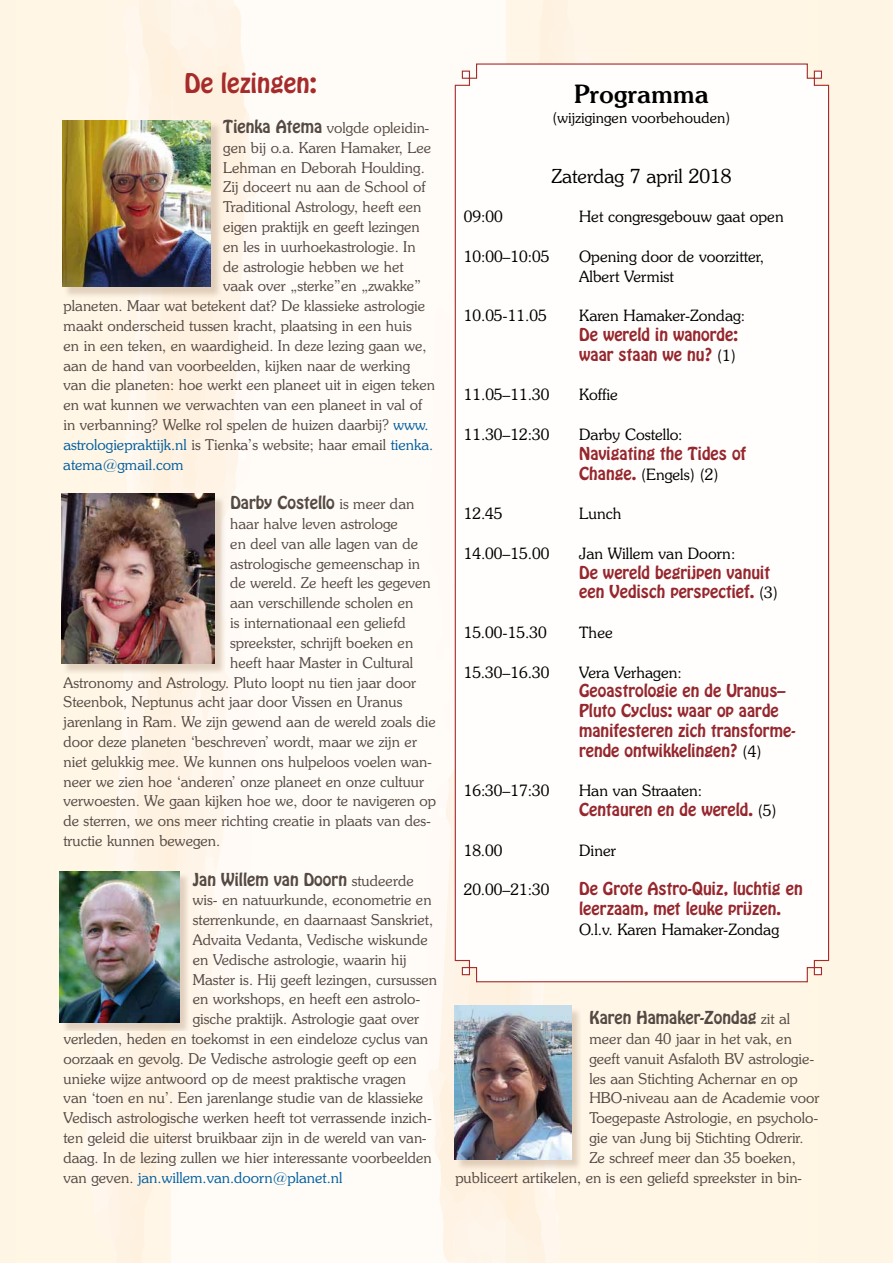
<style>
.page{position:relative;width:893px;height:1263px;background:#fff}
.page>*{position:absolute;margin:0;border:0;box-sizing:border-box;transform-origin:0 0}
.t1{font:500 25.5px "Souvenir IT Cby BT";color:#000}
.t2{font:24px "Hobo Std";color:#a62b2a}
.t3{font:300 19.5px "Souvenir IT Cby BT";color:#000}
.t4{font:300 15.75px/19.8px "Souvenir IT Cby BT";color:#000}
.t5{font:15.75px/19.8px "Hobo Std";color:#96272e}
.t6{font:15.75px "Hobo Std";color:#554943}
.t7{font:300 15px "Souvenir IT Cby BT";color:#554943}
.t8{font:300 15px "Souvenir IT Cby BT";color:#005fa0}
.t9{font:300 15px "Souvenir IT Cby BT";color:#000}
.s1{font-family:"Hobo Std";font-weight:400;font-size:15.75px}
.s2{color:#005fa0}
.s3{color:#554943}
.s4{font-family:"Souvenir IT Cby BT";font-weight:300;font-size:15px}
.s5{font-family:"Souvenir IT Cby BT";font-weight:300;color:#000}
.s6{font-family:"Hobo Std";font-weight:400;color:#96272e}
</style>
<div class="page">
<div style="left:170px;top:0;width:571px;height:1263px;background:#fffcf5"></div>
<div style="left:0;top:0;width:170px;height:1263px;background:#fff6e5"></div>
<svg style="left:82px;top:0;width:169px;height:1263px"></svg>
<div style="left:506px;top:0;width:387px;height:1263px;background:#fff5e4"></div>
<svg style="left:433px;top:772px;width:139px;height:491px"></svg>
<div style="left:454px;top:63px;width:376px;height:920px;background:#fffefc"></div>
<div style="left:63px;top:495px;width:163px;height:178px;background:#9d7b60;opacity:.3"></div>
<img style="left:61px;top:493px;width:153px;height:170px">
<div style="left:63px;top:121px;width:159px;height:177px;background:#9d7b60;opacity:.3"></div>
<img style="left:62px;top:120px;width:149px;height:167px">
<div style="left:61px;top:872px;width:128px;height:159px;background:#9d7b60;opacity:.3"></div>
<img style="left:60px;top:871px;width:119px;height:152px">
<div style="left:456px;top:1007px;width:125px;height:163px;background:#9d7b60;opacity:.3"></div>
<img style="left:454px;top:1005px;width:117px;height:154px">
<h2 class="t2" style="left:185px;top:67px;width:134px">De lezingen:</h2>
<p class="t7" style="left:223px;top:118px;width:208px"><span class="s1">Tienka Atema</span> volgde opleidin-</p>
<p class="t7" style="left:223px;top:138px;width:210px">gen bij o.a. Karen Hamaker, Lee</p>
<p class="t7" style="left:223px;top:158px;width:203px">Lehman en Deborah Houlding.</p>
<p class="t7" style="left:223px;top:178px;width:204px">Zij doceert nu aan de School of</p>
<p class="t7" style="left:223px;top:198px;width:200px">Traditional Astrology, heeft een</p>
<p class="t7" style="left:223px;top:217px;width:198px">eigen praktijk en geeft lezingen</p>
<p class="t7" style="left:223px;top:237px;width:194px">en les in uurhoekastrologie. In</p>
<p class="t7" style="left:223px;top:257px;width:182px">de astrologie hebben we het</p>
<p class="t7" style="left:223px;top:277px;width:200px">vaak over „sterke”en „zwakke”</p>
<p class="t7" style="left:64px;top:297px;width:363px">planeten. Maar wat betekent dat? De klassieke astrologie</p>
<p class="t7" style="left:64px;top:316px;width:350px">maakt onderscheid tussen kracht, plaatsing in een huis</p>
<p class="t7" style="left:64px;top:336px;width:364px">en in een teken, en waardigheid. In deze lezing gaan we,</p>
<p class="t7" style="left:64px;top:356px;width:348px">aan de hand van voorbeelden, kijken naar de werking</p>
<p class="t7" style="left:63px;top:376px;width:373px">van die planeten: hoe werkt een planeet uit in eigen teken</p>
<p class="t7" style="left:63px;top:396px;width:360px">en wat kunnen we verwachten van een planeet in val of</p>
<p class="t7" style="left:63px;top:415px;width:367px">in verbanning? Welke rol spelen de huizen daarbij? <span class="s2">www.</span></p>
<p class="t8" style="left:63px;top:435px;width:371px">astrologiepraktijk.nl <span class="s3">is Tienka’s website; haar email</span> tienka.</p>
<p class="t8" style="left:63px;top:455px;width:122px">atema@gmail.com</p>
<p class="t6" style="left:230px;top:492px;width:185px">Darby Costello <span class="s4">is meer dan</span></p>
<p class="t7" style="left:230px;top:514px;width:169px">haar halve leven astrologe</p>
<p class="t7" style="left:230px;top:534px;width:189px">en deel van alle lagen van de</p>
<p class="t7" style="left:230px;top:554px;width:191px">astrologische gemeenschap in</p>
<p class="t7" style="left:230px;top:574px;width:202px">de wereld. Ze heeft les gegeven</p>
<p class="t7" style="left:230px;top:594px;width:185px">aan verschillende scholen en</p>
<p class="t7" style="left:230px;top:613px;width:177px">is internationaal een geliefd</p>
<p class="t7" style="left:230px;top:633px;width:185px">spreekster, schrijft boeken en</p>
<p class="t7" style="left:230px;top:653px;width:184px">heeft haar Master in Cultural</p>
<p class="t7" style="left:64px;top:673px;width:354px">Astronomy and Astrology. Pluto loopt nu tien jaar door</p>
<p class="t7" style="left:64px;top:693px;width:340px">Steenbok, Neptunus acht jaar door Vissen en Uranus</p>
<p class="t7" style="left:64px;top:712px;width:374px">jarenlang in Ram. We zijn gewend aan de wereld zoals die</p>
<p class="t7" style="left:64px;top:732px;width:355px">door deze planeten ‘beschreven’ wordt, maar we zijn er</p>
<p class="t7" style="left:63px;top:752px;width:370px">niet gelukkig mee. We kunnen ons hulpeloos voelen wan-</p>
<p class="t7" style="left:63px;top:772px;width:362px">neer we zien hoe ‘anderen’ onze planeet en onze cultuur</p>
<p class="t7" style="left:63px;top:792px;width:374px">verwoesten. We gaan kijken hoe we, door te navigeren op</p>
<p class="t7" style="left:63px;top:811px;width:369px">de sterren, we ons meer richting creatie in plaats van des-</p>
<p class="t7" style="left:63px;top:831px;width:158px">tructie kunnen bewegen.</p>
<p class="t6" style="left:193px;top:868px;width:222px">Jan Willem van Doorn <span class="s4">studeerde</span></p>
<p class="t7" style="left:193px;top:891px;width:240px">wis- en natuurkunde, econometrie en</p>
<p class="t7" style="left:193px;top:910px;width:242px">sterrenkunde, en daarnaast Sanskriet,</p>
<p class="t7" style="left:193px;top:930px;width:236px">Advaita Vedanta, Vedische wiskunde</p>
<p class="t7" style="left:193px;top:950px;width:215px">en Vedische astrologie, waarin hij</p>
<p class="t7" style="left:193px;top:970px;width:246px">Master is. Hij geeft lezingen, cursussen</p>
<p class="t7" style="left:193px;top:990px;width:229px">en workshops, en heeft een astrolo-</p>
<p class="t7" style="left:193px;top:1009px;width:228px">gische praktijk. Astrologie gaat over</p>
<p class="t7" style="left:64px;top:1029px;width:366px">verleden, heden en toekomst in een eindeloze cyclus van</p>
<p class="t7" style="left:64px;top:1049px;width:355px">oorzaak en gevolg. De Vedische astrologie geeft op een</p>
<p class="t7" style="left:64px;top:1069px;width:344px">unieke wijze antwoord op de meest praktische vragen</p>
<p class="t7" style="left:64px;top:1089px;width:361px">van ‘toen en nu’. Een jarenlange studie van de klassieke</p>
<p class="t7" style="left:64px;top:1108px;width:370px">Vedisch astrologische werken heeft tot verrassende inzich-</p>
<p class="t7" style="left:63px;top:1128px;width:365px">ten geleid die uiterst bruikbaar zijn in de wereld van van-</p>
<p class="t7" style="left:63px;top:1148px;width:370px">daag. In de lezing zullen we hier interessante voorbeelden</p>
<p class="t8" style="left:63px;top:1168px;width:281px"><span class="s3">van geven.</span> jan.willem.van.doorn@planet.nl</p>
<h1 class="t1" style="left:574px;top:79px;width:136px">Programma</h1>
<p class="t9" style="left:553px;top:109px;width:179px">(wijzigingen voorbehouden)</p>
<h3 class="t3" style="left:551px;top:164px;width:182px">Zaterdag 7 april 2018</h3>
<p class="t4" style="left:464px;top:207px;width:40px">09:00</p>
<p class="t4" style="left:579px;top:207px;width:206px">Het congresgebouw gaat open</p>
<p class="t4" style="left:464px;top:246px;width:87px">10:00–10:05</p>
<p class="t4" style="left:579px;top:246px;width:187px">Opening door de voorzitter,<br>Albert Vermist</p>
<p class="t4" style="left:464px;top:306px;width:84px">10.05-11.05</p>
<p class="t4" style="left:579px;top:306px;width:168px">Karen Hamaker-Zondag:</p>
<p class="t5" style="left:579px;top:325px;width:160px">De wereld in wanorde: waar staan we nu? <span class="s5">(1)</span></p>
<p class="t4" style="left:464px;top:385px;width:87px">11.05–11.30</p>
<p class="t4" style="left:579px;top:385px;width:40px">Koffie</p>
<p class="t4" style="left:464px;top:424px;width:87px">11.30–12:30</p>
<p class="t4" style="left:579px;top:424px;width:105px">Darby Costello:</p>
<p class="t5" style="left:579px;top:444px;width:169px">Navigating the Tides of</p>
<p class="t4" style="left:579px;top:464px;width:141px"><span class="s6">Change.</span> (Engels) (2)</p>
<p class="t4" style="left:464px;top:504px;width:40px">12.45</p>
<p class="t4" style="left:579px;top:504px;width:44px">Lunch</p>
<p class="t4" style="left:464px;top:543px;width:87px">14.00–15.00</p>
<p class="t4" style="left:579px;top:543px;width:158px">Jan Willem van Doorn:</p>
<p class="t5" style="left:579px;top:563px;width:201px">De wereld begrijpen vanuit een Vedisch perspectief. <span class="s5">(3)</span></p>
<p class="t4" style="left:464px;top:622px;width:84px">15.00-15.30</p>
<p class="t4" style="left:579px;top:622px;width:35px">Thee</p>
<p class="t4" style="left:464px;top:662px;width:87px">15.30–16.30</p>
<p class="t4" style="left:579px;top:662px;width:104px">Vera Verhagen:</p>
<p class="t5" style="left:579px;top:681px;width:218px">Geoastrologie en de Uranus–<br>Pluto Cyclus: waar op aarde manifesteren zich transforme&shy;rende ontwikkelingen? <span class="s5">(4)</span></p>
<p class="t4" style="left:464px;top:781px;width:87px">16:30–17:30</p>
<p class="t4" style="left:579px;top:781px;width:125px">Han van Straaten:</p>
<p class="t5" style="left:579px;top:800px;width:199px">Centauren en de wereld. <span class="s5">(5)</span></p>
<p class="t4" style="left:464px;top:840px;width:40px">18.00</p>
<p class="t4" style="left:579px;top:840px;width:38px">Diner</p>
<p class="t4" style="left:464px;top:880px;width:87px">20.00–21:30</p>
<p class="t5" style="left:579px;top:879px;width:225px">De Grote Astro-Quiz, luchtig en leerzaam, met leuke prijzen.</p>
<p class="t4" style="left:579px;top:919px;width:202px">O.l.v. Karen Hamaker-Zondag</p>
<p class="t6" style="left:589px;top:1007px;width:202px">Karen Hamaker-Zondag <span class="s4">zit al</span></p>
<p class="t7" style="left:589px;top:1029px;width:204px">meer dan 40 jaar in het vak, en</p>
<p class="t7" style="left:589px;top:1049px;width:227px">geeft vanuit Asfaloth BV astrologie-</p>
<p class="t7" style="left:589px;top:1069px;width:210px">les aan Stichting Achernar en op</p>
<p class="t7" style="left:589px;top:1089px;width:232px">HBO-niveau aan de Academie voor</p>
<p class="t7" style="left:589px;top:1109px;width:230px">Toegepaste Astrologie, en psycholo-</p>
<p class="t7" style="left:589px;top:1128px;width:216px">gie van Jung bij Stichting Odrerir.</p>
<p class="t7" style="left:589px;top:1148px;width:208px">Ze schreef meer dan 35 boeken,</p>
<p class="t7" style="left:455px;top:1168px;width:348px">publiceert artikelen, en is een geliefd spreekster in bin-</p>
</div>
